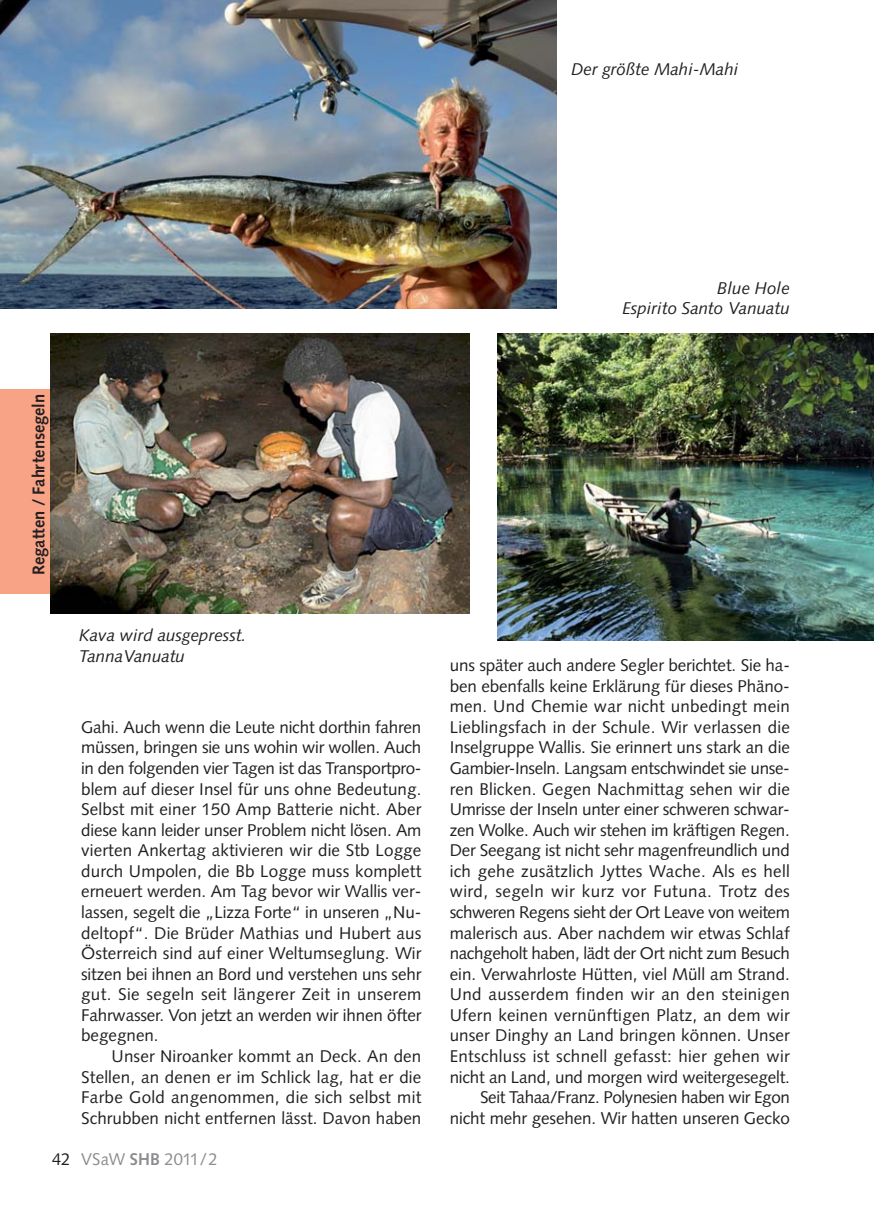
<style>
.page{position:relative;width:874px;height:1226px;background:#fff}
.page>*{position:absolute;margin:0;border:0;box-sizing:border-box;transform-origin:0 0}
.t1{font:17px/20.6px "Syntax";letter-spacing:-.005em;color:#231f20;text-align:justify}
.t2{font:italic 17px/20.6px "Syntax";color:#231f20}
.t3{font:700 17px "Syntax";letter-spacing:-.005em;color:#231f20}
.t4{font:17px "Syntax";color:#8a8c8e}
.s1{color:#231f20}
.s2{font-weight:700}
</style>
<div class="page">
<img style="left:498px;top:333px;width:375px;height:307px">
<img style="left:0;top:0;width:556px;height:309px">
<div style="left:0;top:389px;width:51px;height:204px;background:#f8a286"></div>
<img style="left:51px;top:333px;width:419px;height:281px">
<p class="t2" style="left:571px;top:60px;width:169px">Der größte Mahi-Mahi</p>
<p class="t2" style="left:622px;top:279px;width:169px;text-align:right">Blue Hole<br>Espirito Santo Vanuatu</p>
<p class="t3" style="left:32px;top:575px;width:182px;rotate:-90deg">Regatten / Fahrtensegeln</p>
<p class="t2" style="left:79px;top:626px;width:169px">Kava wird ausgepresst.<br>TannaVanuatu</p>
<p class="t1" style="left:81px;top:718px;width:342px">Gahi. Auch wenn die Leute nicht dorthin fahren müssen, bringen sie uns wohin wir wollen. Auch in den folgenden vier Tagen ist das Transportpro&shy;blem auf dieser Insel für uns ohne Bedeutung.<br>Selbst mit einer 150 Amp Batterie nicht. Aber diese kann leider unser Problem nicht lösen. Am vierten Ankertag aktivieren wir die Stb Logge durch Umpolen, die Bb Logge muss komplett erneuert werden. Am Tag bevor wir Wallis ver&shy;lassen, segelt die „Lizza Forte“ in unseren „Nu&shy;deltopf“. Die Brüder Mathias und Hubert aus Österreich sind auf einer Weltumseglung. Wir sitzen bei ihnen an Bord und verstehen uns sehr gut. Sie segeln seit längerer Zeit in unserem Fahrwasser. Von jetzt an werden wir ihnen öfter begegnen.</p>
<p class="t1" style="left:81px;top:1047px;width:342px;text-indent:30px">Unser Niroanker kommt an Deck. An den Stellen, an denen er im Schlick lag, hat er die Farbe Gold angenommen, die sich selbst mit Schrubben nicht entfernen lässt. Davon haben</p>
<p class="t4" style="left:52px;top:1152px;width:167px"><span class="s1">42</span> VSaW <span class="s2">SHB</span> 2011/2</p>
<p class="t1" style="left:450px;top:657px;width:342px;text-align:right">uns später auch andere Segler berichtet. Sie ha&shy;ben ebenfalls keine Erklärung für dieses Phäno&shy;men. Und Chemie war nicht unbedingt mein Lieblingsfach in der Schule. Wir verlassen die Inselgruppe Wallis. Sie erinnert uns stark an die Gambier-Inseln. Langsam entschwindet sie unse&shy;ren Blicken. Gegen Nachmittag sehen wir die Umrisse der Inseln unter einer schweren schwar&shy;zen Wolke. Auch wir stehen im kräftigen Regen.<br>Der Seegang ist nicht sehr magenfreundlich und ich gehe zusätzlich Jyttes Wache. Als es hell wird, segeln wir kurz vor Futuna. Trotz des schweren Regens sieht der Ort Leave von weitem malerisch aus. Aber nachdem wir etwas Schlaf nachgeholt haben, lädt der Ort nicht zum Besuch ein. Verwahrloste Hütten, viel Müll am Strand.<br>Und ausserdem finden wir an den steinigen Ufern keinen vernünftigen Platz, an dem wir unser Dinghy an Land bringen können. Unser Entschluss ist schnell gefasst: hier gehen wir nicht an Land, und morgen wird weitergesegelt.<br>Seit Tahaa/Franz. Polynesien haben wir Egon nicht mehr gesehen. Wir hatten unseren Gecko</p>
</div>
